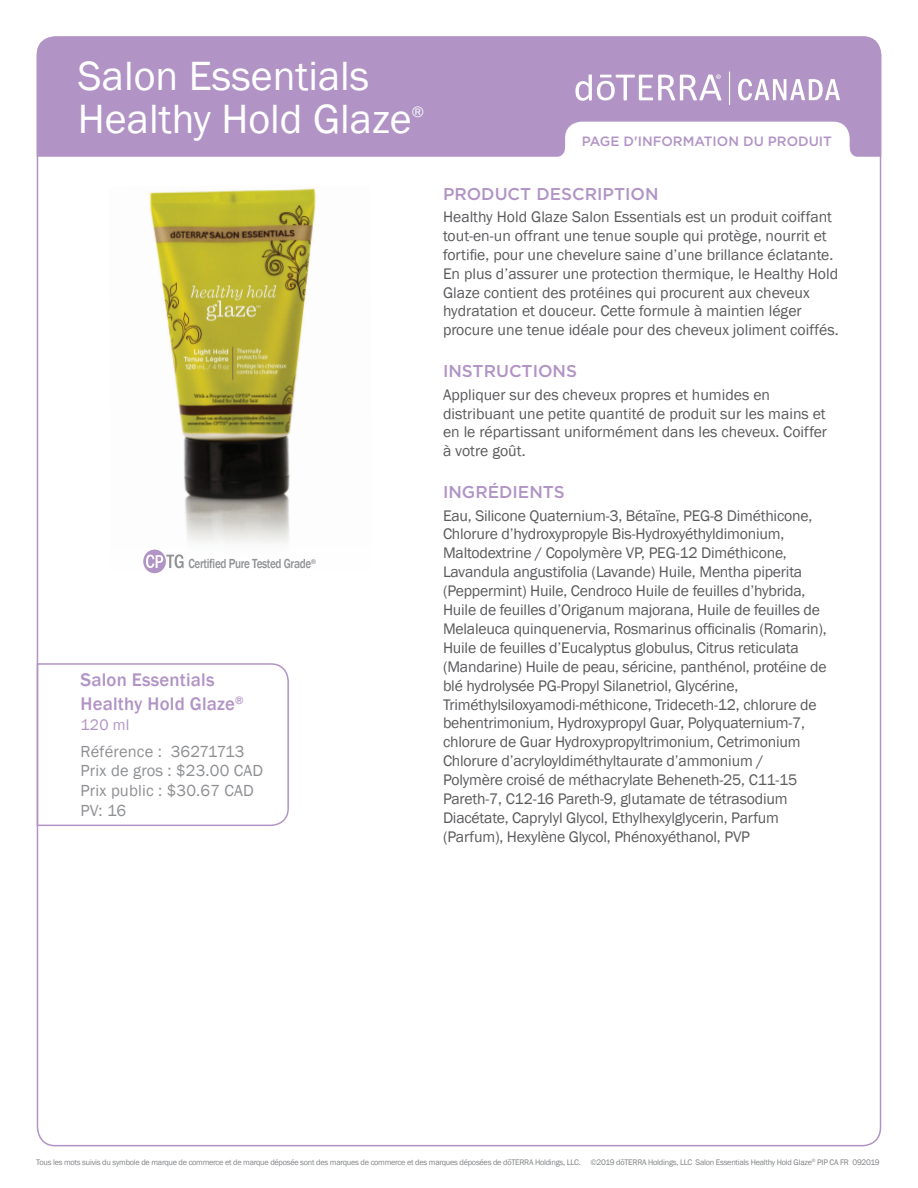
<style>
.page{position:relative;width:918px;height:1188px;background:#fff}
.page>*{position:absolute;margin:0;border:0;box-sizing:border-box;transform-origin:0 0}
.t1{font:42px/43.5px "Franklin Gothic";color:#fff}
.Tag_H1{font:500 18.75px/24px "Franklin Gothic";letter-spacing:.01em;color:#b194c5}
.Purple_Headers{font:500 17.1px "Gotham";color:#b194c5}
.Tag_details{font:16.5px "Franklin Gothic";letter-spacing:.01em;color:#8d8f92}
.Body{font:15.75px/18.9px "Franklin Gothic";letter-spacing:-.015em;color:#5a5a5d}
.Tag_H2{font:15.75px "Franklin Gothic";color:#b194c5}
.t2{font:15.75px "Franklin Gothic";color:#fff}
.Purple_Headers-2{font:500 13.5px "Gotham";color:#b194c5}
.Body-2{font:500 13.5px "Franklin Gothic";letter-spacing:-.03em;color:#919295;scale:.83 1}
.t3{font:8.25px "Franklin Gothic";letter-spacing:-.03em;color:#808285}
</style>
<div class="page">
<div style="left:37px;top:36px;width:844px;height:121px;background:#b194c5"></div>
<svg style="left:738px;top:79px;width:102px;height:22px"></svg>
<svg style="left:575px;top:74px;width:146px;height:27px"></svg>
<hr style="left:729px;top:71px;width:1px;height:34px;background:#fff">
<svg style="left:554px;top:122px;width:307px;height:35px"></svg>
<img style="left:149px;top:188px;width:167px;height:362px">
<svg style="left:36px;top:662px;width:253px;height:165px"></svg>
<svg style="left:143px;top:550px;width:41px;height:23px"></svg>
<p class="t1" style="left:78px;top:55px;width:335px">Salon Essentials<br>Healthy Hold Glaze</p>
<p class="t2" style="left:412px;top:102px;width:14px">®</p>
<p class="Body-2" style="left:188px;top:555px;width:156px">Certified Pure Tested Grade<sup>®</sup></p>
<p class="Tag_H1" style="left:81px;top:668px;width:165px">Salon Essentials<br>Healthy Hold Glaze<sup>®</sup></p>
<p class="Tag_H2" style="left:81px;top:715px;width:50px">120 ml</p>
<p class="Tag_details" style="left:81px;top:741px;width:165px">Référence : 36271713</p>
<p class="Tag_details" style="left:81px;top:761px;width:184px">Prix de gros : $23.00 CAD</p>
<p class="Tag_details" style="left:81px;top:780px;width:175px">Prix public : $30.67 CAD</p>
<p class="Tag_details" style="left:81px;top:800px;width:47px">PV: 16</p>
<p class="Purple_Headers-2" style="left:582px;top:132px;width:252px">PAGE D'INFORMATION DU PRODUIT</p>
<p class="Purple_Headers" style="left:443px;top:182px;width:217px">PRODUCT DESCRIPTION</p>
<p class="Body" style="left:443px;top:208px;width:397px">Healthy Hold Glaze Salon Essentials est un produit coiffant tout-en-un offrant une tenue souple qui protège, nourrit et fortifie, pour une chevelure saine d’une brillance éclatante.<br>En plus d’assurer une protection thermique, le Healthy Hold Glaze contient des protéines qui procurent aux cheveux hydratation et douceur. Cette formule à maintien léger procure une tenue idéale pour des cheveux joliment coiffés.</p>
<p class="Purple_Headers" style="left:443px;top:360px;width:136px">INSTRUCTIONS</p>
<p class="Body" style="left:443px;top:385px;width:386px">Appliquer sur des cheveux propres et humides en distribuant une petite quantité de produit sur les mains et en le répartissant uniformément dans les cheveux. Coiffer à votre goût.</p>
<p class="Purple_Headers" style="left:443px;top:481px;width:123px">INGRÉDIENTS</p>
<p class="Body" style="left:443px;top:506px;width:385px">Eau, Silicone Quaternium-3, Bétaïne, PEG-8 Diméthicone, Chlorure d’hydroxypropyle Bis-Hydroxyéthyldimonium, Maltodextrine / Copolymère VP, PEG-12 Diméthicone, Lavandula angustifolia (Lavande) Huile, Mentha piperita (Peppermint) Huile, Cendroco Huile de feuilles d’hybrida, Huile de feuilles d’Origanum majorana, Huile de feuilles de Melaleuca quinquenervia, Rosmarinus officinalis (Romarin), Huile de feuilles d’Eucalyptus globulus, Citrus reticulata (Mandarine) Huile de peau, séricine, panthénol, protéine de blé hydrolysée PG-Propyl Silanetriol, Glycérine, Triméthylsiloxyamodi-méthicone, Trideceth-12, chlorure de behentrimonium, Hydroxypropyl Guar, Polyquaternium-7, chlorure de Guar Hydroxypropyltrimonium, Cetrimonium</p>
<p class="Body" style="left:443px;top:752px;width:322px">Chlorure d’acryloyldiméthyltaurate d’ammonium /</p>
<p class="Body" style="left:443px;top:771px;width:356px">Polymère croisé de méthacrylate Beheneth-25, C11-15</p>
<p class="Body" style="left:443px;top:790px;width:346px">Pareth-7, C12-16 Pareth-9, glutamate de tétrasodium</p>
<p class="Body" style="left:443px;top:809px;width:338px">Diacétate, Caprylyl Glycol, Ethylhexylglycerin, Parfum</p>
<p class="Body" style="left:443px;top:828px;width:309px">(Parfum), Hexylène Glycol, Phénoxyéthanol, PVP</p>
<p class="t3" style="left:36px;top:1157px;width:546px">Tous les mots suivis du symbole de marque de commerce et de marque déposée sont des marques de commerce et des marques déposées de dōTERRA Holdings, LLC.</p>
<p class="t3" style="left:590px;top:1157px;width:291px">©2019 dōTERRA Holdings, LLC Salon Essentials Healthy Hold Glaze<sup>®</sup> PIP CA FR 092019</p>
</div>
